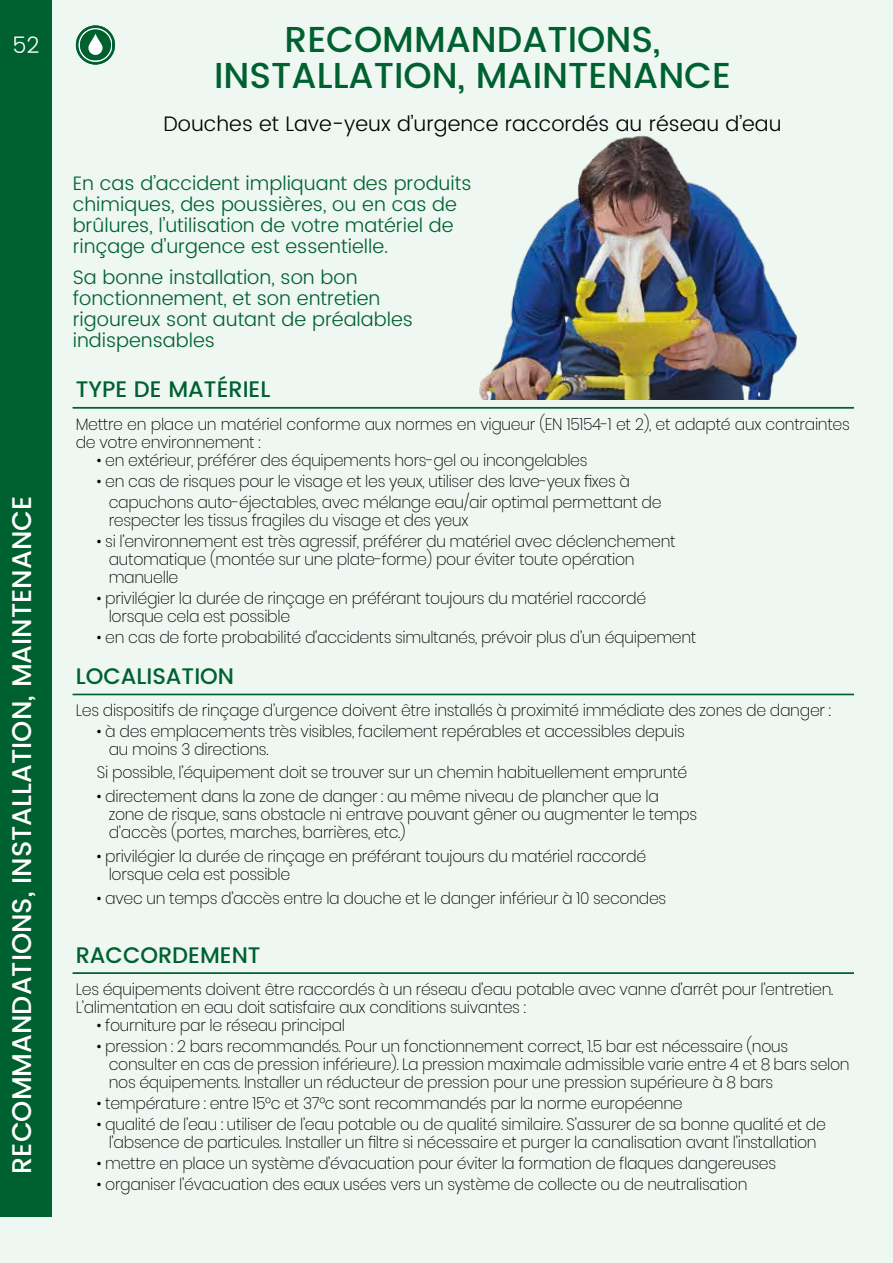
<style>
.page{position:relative;width:893px;height:1263px;background:#eff7f2}
.page>*{position:absolute;margin:0;border:0;box-sizing:border-box;transform-origin:0 0}
.t1{font:500 36px/36px "Poppins";color:#006130;text-align:center}
.t2{font:italic 500 30px "Poppins";color:#fff}
.t3{font:500 27px "Poppins";color:#fff}
.t4{font:500 22.5px "Poppins";color:#006130}
.t5{font:300 22.5px "Poppins";color:#fff}
.t6{font:300 21px "Poppins";color:#000}
.t7{font:300 19.5px/21px "Poppins";color:#006130}
.t8{font:200 16.5px/18px "Poppins";letter-spacing:-.02em;color:#000;scale:.95 1}
</style>
<div class="page">
<div style="left:0;top:0;width:51px;height:1216px;background:#006130"></div>
<svg style="left:76px;top:25px;width:39px;height:40px"></svg>
<svg style="left:78px;top:28px;width:34px;height:34px"></svg>
<div style="left:80px;top:30px;width:31px;height:30px;background:#006130;border-radius:15px"></div>
<svg style="left:88px;top:34px;width:15px;height:21px"></svg>
<hr style="left:73px;top:407px;width:781px;height:1px;background:#006130">
<hr style="left:73px;top:408px;width:781px;height:1px;background:#006130">
<hr style="left:73px;top:694px;width:781px;height:1px;background:#006130">
<hr style="left:73px;top:972px;width:781px;height:1px;background:#006130">
<hr style="left:73px;top:973px;width:781px;height:1px;background:#006130">
<img style="left:479px;top:135px;width:318px;height:265px">
<h3 class="t5" style="left:12px;top:29px;width:29px">52</h3>
<h1 class="t1" style="left:214px;top:23px;width:518px">RECOMMANDATIONS,<br>INSTALLATION, MAINTENANCE</h1>
<h2 class="t2" style="left:20px;top:42px;width:11px">1</h2>
<p class="t6" style="left:164px;top:108px;width:619px">Douches et Lave-yeux d’urgence raccordés au réseau d’eau</p>
<p class="t7" style="left:73px;top:173px;width:400px">En cas d’accident impliquant des produits chimiques, des poussières, ou en cas de brûlures, l’utilisation de votre matériel de rinçage d’urgence est essentielle.</p>
<p class="t7" style="left:73px;top:268px;width:342px">Sa bonne installation, son bon fonctionnement, et son entretien rigoureux sont autant de préalables indispensables</p>
<h3 class="t3" style="left:2px;top:1174px;width:679px;rotate:-90deg">RECOMMANDATIONS, INSTALLATION, MAINTENANCE</h3>
<h3 class="t4" style="left:76px;top:373px;width:196px">TYPE DE MATÉRIEL</h3>
<p class="t8" style="left:76px;top:415px;width:816px">Mettre en place un matériel conforme aux normes en vigueur (EN 15154-1 et 2), et adapté aux contraintes de votre environnement :</p>
<p class="t8" style="left:97px;top:451px;width:518px">• en extérieur, préférer des équipements hors-gel ou incongelables</p>
<p class="t8" style="left:109px;top:470px;width:583px;line-height:21px;text-indent:-12px">• en cas de risques pour le visage et les yeux, utiliser des lave-yeux fixes à capuchons auto-éjectables, avec mélange eau/air optimal permettant de</p>
<p class="t8" style="left:109px;top:511px;width:380px">respecter les tissus fragiles du visage et des yeux</p>
<p class="t8" style="left:109px;top:532px;width:598px;text-indent:-12px">• si l’environnement est très agressif, préférer du matériel avec déclenchement automatique (montée sur une plate-forme) pour éviter toute opération manuelle</p>
<p class="t8" style="left:109px;top:589px;width:567px;text-indent:-12px">• privilégier la durée de rinçage en préférant toujours du matériel raccordé lorsque cela est possible</p>
<p class="t8" style="left:97px;top:628px;width:632px">• en cas de forte probabilité d’accidents simultanés, prévoir plus d’un équipement</p>
<h3 class="t4" style="left:76px;top:659px;width:160px">LOCALISATION</h3>
<p class="t8" style="left:76px;top:702px;width:796px">Les dispositifs de rinçage d’urgence doivent être installés à proximité immédiate des zones de danger :</p>
<p class="t8" style="left:109px;top:723px;width:608px;text-indent:-12px">• à des emplacements très visibles, facilement repérables et accessibles depuis au moins 3 directions.</p>
<p class="t8" style="left:97px;top:763px;width:623px">Si possible, l’équipement doit se trouver sur un chemin habituellement emprunté</p>
<p class="t8" style="left:109px;top:787px;width:621px;text-indent:-12px">• directement dans la zone de danger : au même niveau de plancher que la zone de risque, sans obstacle ni entrave pouvant gêner ou augmenter le temps d’accès (portes, marches, barrières, etc.)</p>
<p class="t8" style="left:109px;top:847px;width:567px;text-indent:-12px">• privilégier la durée de rinçage en préférant toujours du matériel raccordé lorsque cela est possible</p>
<p class="t8" style="left:97px;top:889px;width:601px">• avec un temps d’accès entre la douche et le danger inférieur à 10 secondes</p>
<h3 class="t4" style="left:76px;top:938px;width:186px">RACCORDEMENT</h3>
<p class="t8" style="left:76px;top:980px;width:799px">Les équipements doivent être raccordés à un réseau d’eau potable avec vanne d’arrêt pour l’entretien.<br>L’alimentation en eau doit satisfaire aux conditions suivantes :</p>
<p class="t8" style="left:97px;top:1016px;width:263px">• fourniture par le réseau principal</p>
<p class="t8" style="left:109px;top:1037px;width:781px;text-indent:-12px">• pression : 2 bars recommandés. Pour un fonctionnement correct, 1.5 bar est nécessaire (nous consulter en cas de pression inférieure). La pression maximale admissible varie entre 4 et 8 bars selon nos équipements. Installer un réducteur de pression pour une pression supérieure à 8 bars</p>
<p class="t8" style="left:97px;top:1094px;width:618px">• température : entre 15°c et 37°c sont recommandés par la norme européenne</p>
<p class="t8" style="left:97px;top:1115px;width:769px;text-align:center">• qualité de l’eau : utiliser de l’eau potable ou de qualité similaire. S’assurer de sa bonne qualité et de l’absence de particules. Installer un filtre si nécessaire et purger la canalisation avant l’installation</p>
<p class="t8" style="left:97px;top:1154px;width:716px">• mettre en place un système d’évacuation pour éviter la formation de flaques dangereuses</p>
<p class="t8" style="left:97px;top:1175px;width:686px">• organiser l’évacuation des eaux usées vers un système de collecte ou de neutralisation</p>
</div>
